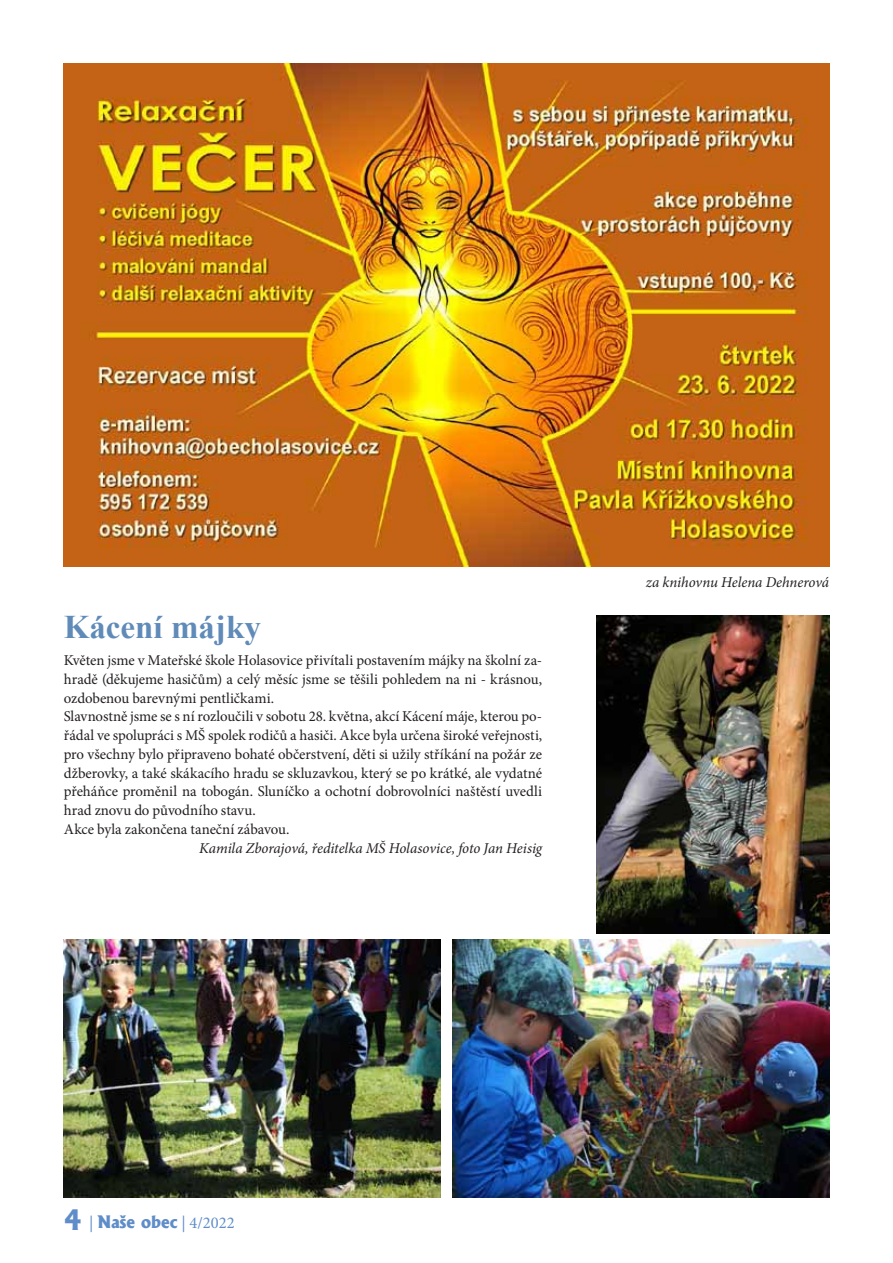
<style>
.page{position:relative;width:893px;height:1263px;background:#fff}
.page>*{position:absolute;margin:0;border:0;box-sizing:border-box;transform-origin:0 0}
.t1{font:700 33px "Times New Roman";color:#608bb9}
.t2{font:16.5px "Minion Pro";color:#5f8dc9}
.t3{font:15px/18.8px "Minion Pro";letter-spacing:-.005em;color:#231f20}
.t4{font:italic 15px "Minion Pro";letter-spacing:-.005em;color:#231f20}
.s1{font-family:"Albertus";font-weight:800;font-size:27px}
.s2{font-family:"Albertus";font-weight:800}
</style>
<div class="page">
<img style="left:64px;top:64px;width:765px;height:503px">
<img style="left:64px;top:940px;width:377px;height:258px">
<img style="left:452px;top:940px;width:377px;height:258px">
<img style="left:596px;top:615px;width:233px;height:318px">
<h1 class="t1" style="left:64px;top:604px;width:199px">Kácení májky</h1>
<p class="t3" style="left:64px;top:651px;width:480px">Květen jsme v Mateřské škole Holasovice přivítali postavením májky na školní za&shy;hradě (děkujeme hasičům) a celý měsíc jsme se těšili pohledem na ni - krásnou, ozdobenou barevnými pentličkami.<br>Slavnostně jsme se s ní rozloučili v sobotu 28. května, akcí Kácení máje, kterou po&shy;řádal ve spolupráci s MŠ spolek rodičů a hasiči. Akce byla určena široké veřejnosti, pro všechny bylo připraveno bohaté občerstvení, děti si užily stříkání na požár ze džberovky, a také skákacího hradu se skluzavkou, který se po krátké, ale vydatné přeháňce proměnil na tobogán. Sluníčko a ochotní dobrovolníci naštěstí uvedli hrad znovu do původního stavu.<br>Akce byla zakončena taneční zábavou.</p>
<p class="t4" style="left:199px;top:838px;width:344px">Kamila Zborajová, ředitelka MŠ Holasovice, foto Jan Heisig</p>
<p class="t4" style="left:646px;top:572px;width:185px">za knihovnu Helena Dehnerová</p>
<p class="t2" style="left:64px;top:1211px;width:172px"><span class="s1">4</span> | <span class="s2">Naše obec</span> | 4/2022</p>
</div>
